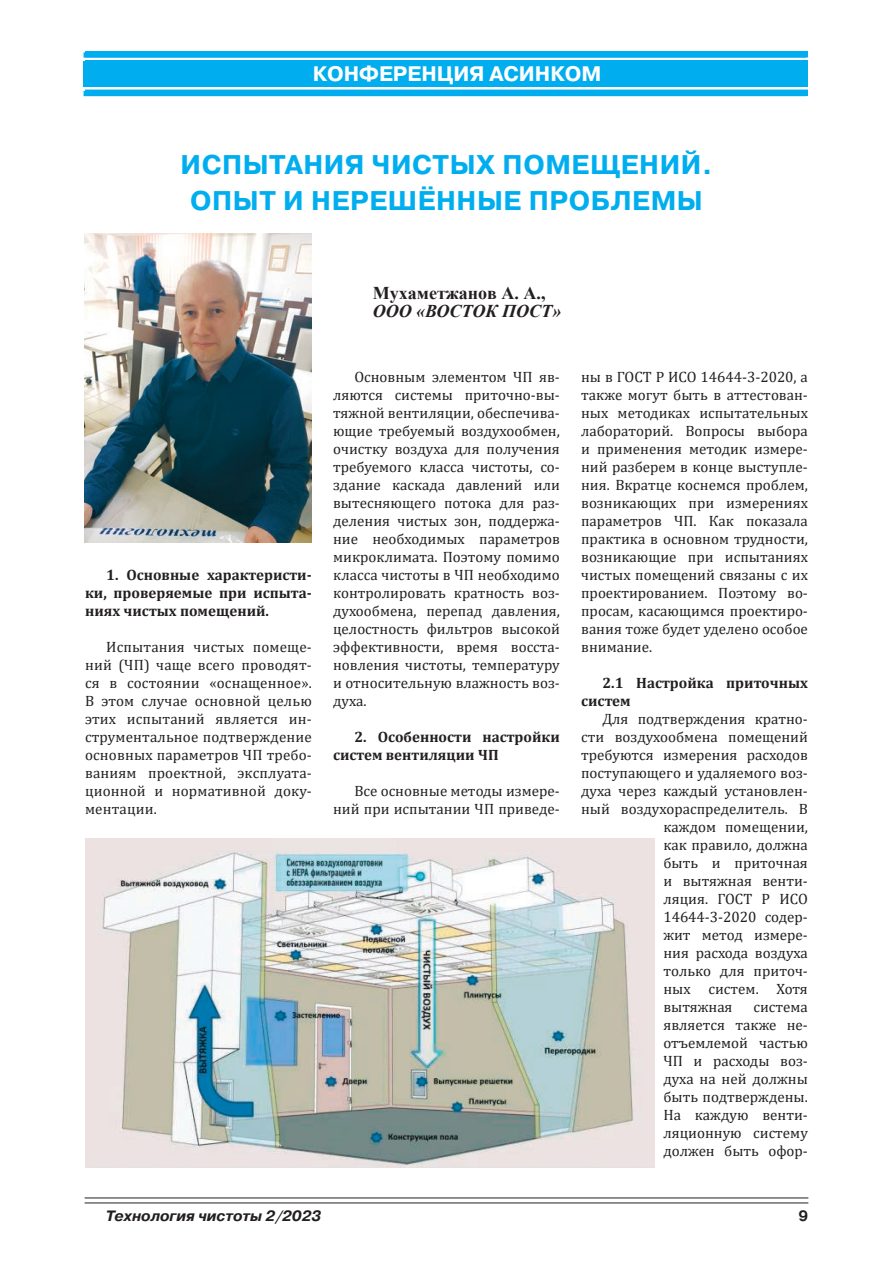
<style>
.page{position:relative;width:893px;height:1263px;background:#fff}
.page>*{position:absolute;margin:0;border:0;box-sizing:border-box;transform-origin:0 0}
.t1{font:700 27px/36px "Pragmatica C";letter-spacing:.02em;color:#00aeef;text-align:center}
.t2{font:21px "Cambria";color:#fff}
.t3{font:700 21px "Pragmatica C";color:#fff}
.t4{font:700 18px "Times New Roman";color:#231f20}
.t5{font:italic 700 18px "Times New Roman";color:#231f20}
.t6{font:15px/18px "Cambria";color:#231f20;text-align:justify}
.t7{font:700 15px/18px "Cambria";color:#231f20}
.t8{font:italic 700 15px "Pragmatica C";color:#231f20}
.t9{font:700 15px "Pragmatica C";color:#231f20}
</style>
<div class="page">
<div style="left:85px;top:51px;width:723px;height:5px;background:#00aeef"></div>
<div style="left:85px;top:60px;width:723px;height:26px;background:#00aeef"></div>
<hr style="left:85px;top:1197px;width:723px;height:1px;background:#231f20">
<hr style="left:85px;top:1202px;width:723px;height:1px;background:#231f20">
<div style="left:84px;top:52px;width:722px;height:6px;background:#36bff2"></div>
<div style="left:85px;top:61px;width:723px;height:26px;background:#00aeef"></div>
<div style="left:85px;top:52px;width:723px;height:5px;background:#00aeef"></div>
<div style="left:85px;top:90px;width:723px;height:6px;background:#00aeef"></div>
<svg style="left:174px;top:233px;width:536px;height:971px"></svg>
<img style="left:85px;top:839px;width:570px;height:329px">
<img style="left:84px;top:234px;width:228px;height:308px">
<h2 class="t3" style="left:390px;top:62px;width:137px">СТАНДАРТЫ</h2>
<h2 class="t3" style="left:313px;top:63px;width:290px">КОНФЕРЕНЦИЯ АС НКОМ</h2>
<h2 class="t2" style="left:366px;top:62px;width:184px">СТАНДАРТИЗАЦИЯ</h2>
<h2 class="t2" style="left:341px;top:62px;width:235px">ПРЕДУПРЕЖДЕНИЯ FDA</h2>
<h2 class="t2" style="left:381px;top:63px;width:151px">ГЛАВ АЯ ТЕМА</h2>
<h1 class="t1" style="left:181px;top:147px;width:533px">ИСПЫТАНИЯ ЧИСТЫХ ПОМЕЩЕНИЙ.<br>ОПЫТ И НЕРЕШЁННЫЕ ПРОБЛЕМЫ</h1>
<p class="t7" style="left:85px;top:566px;width:228px;text-align:justify;text-indent:21px">1. Основные характеристи&shy;ки, проверяемые при испыта&shy;ниях чистых помещений.</p>
<p class="t6" style="left:85px;top:638px;width:228px;text-indent:21px">Испытания чистых помеще&shy;ний (ЧП) чаще всего проводят&shy;ся в состоянии «оснащенное».<br>В этом случае основной целью этих испытаний является ин&shy;струментальное подтверждение основных параметров ЧП требо&shy;ваниям проектной, эксплуата&shy;ционной и нормативной доку&shy;ментации.</p>
<p class="t4" style="left:373px;top:279px;width:174px">Мухаметжанов А. А.,</p>
<p class="t5" style="left:373px;top:298px;width:190px">ООО «ВОСТОК ПОСТ»</p>
<p class="t6" style="left:333px;top:367px;width:228px;text-indent:21px">Основным элементом ЧП яв&shy;ляются системы приточно-вы&shy;тяжной вентиляции, обеспечива&shy;ющие требуемый воздухообмен, очистку воздуха для получения требуемого класса чистоты, со&shy;здание каскада давлений или вытесняющего потока для раз&shy;деления чистых зон, поддержа&shy;ние необходимых параметров микроклимата. Поэтому помимо класса чистоты в ЧП необходимо контролировать кратность воз&shy;духообмена, перепад давления, целостность фильтров высокой эффективности, время восста&shy;новления чистоты, температуру и относительную влажность воз&shy;духа.</p>
<p class="t7" style="left:333px;top:727px;width:228px;text-indent:21px">2. Особенности настройки систем вентиляции ЧП</p>
<p class="t6" style="left:333px;top:781px;width:228px;text-align:right">Все основные методы измере&shy;ний при испытании ЧП приведе-</p>
<p class="t6" style="left:581px;top:367px;width:228px">ны в ГОСТ Р ИСО 14644-3-2020, а также могут быть в аттестован&shy;ных методиках испытательных лабораторий. Вопросы выбора и применения методик измере&shy;ний разберем в конце выступле&shy;ния. Вкратце коснемся проблем, возникающих при измерениях параметров ЧП. Как показала практика в основном трудности, возникающие при испытаниях чистых помещений связаны с их проектированием. Поэтому во&shy;просам, касающимся проектиро&shy;вания тоже будет уделено особое внимание.</p>
<p class="t7" style="left:581px;top:673px;width:228px;text-indent:21px">2.1 Настройка приточных систем</p>
<p class="t6" style="left:602px;top:709px;width:207px">Для подтверждения кратно-</p>
<p class="t6" style="left:581px;top:727px;width:228px">сти воздухообмена помещений</p>
<p class="t6" style="left:581px;top:745px;width:228px">требуются измерения расходов</p>
<p class="t6" style="left:581px;top:763px;width:228px">поступающего и удаляемого воз-</p>
<p class="t6" style="left:581px;top:781px;width:228px">духа через каждый установлен-</p>
<p class="t6" style="left:581px;top:799px;width:228px">ный воздухораспределитель. В</p>
<p class="t6" style="left:663px;top:817px;width:146px">каждом помещении,</p>
<p class="t6" style="left:663px;top:835px;width:146px">как правило, должна</p>
<p class="t6" style="left:663px;top:853px;width:146px">быть и приточная</p>
<p class="t6" style="left:663px;top:871px;width:146px">и вытяжная венти-</p>
<p class="t6" style="left:663px;top:889px;width:146px">ляция. ГОСТ Р ИСО</p>
<p class="t6" style="left:663px;top:907px;width:146px">14644-3-2020 содер-</p>
<p class="t6" style="left:663px;top:925px;width:146px">жит метод измере-</p>
<p class="t6" style="left:663px;top:943px;width:146px">ния расхода воздуха</p>
<p class="t6" style="left:663px;top:961px;width:146px">только для приточ-</p>
<p class="t6" style="left:663px;top:979px;width:146px">ных систем. Хотя</p>
<p class="t6" style="left:663px;top:997px;width:71px">вытяжная</p>
<p class="t6" style="left:663px;top:997px;width:146px;text-indent:90px">система является также не&shy;отъемлемой частью ЧП и расходы воз&shy;духа на ней должны быть подтверждены.<br>На каждую венти&shy;ляционную систему должен быть офор-</p>
<p class="t8" style="left:106px;top:1207px;width:217px">Технология чистоты 2/2023</p>
<p class="t9" style="left:799px;top:1207px;width:11px">9</p>
</div>
